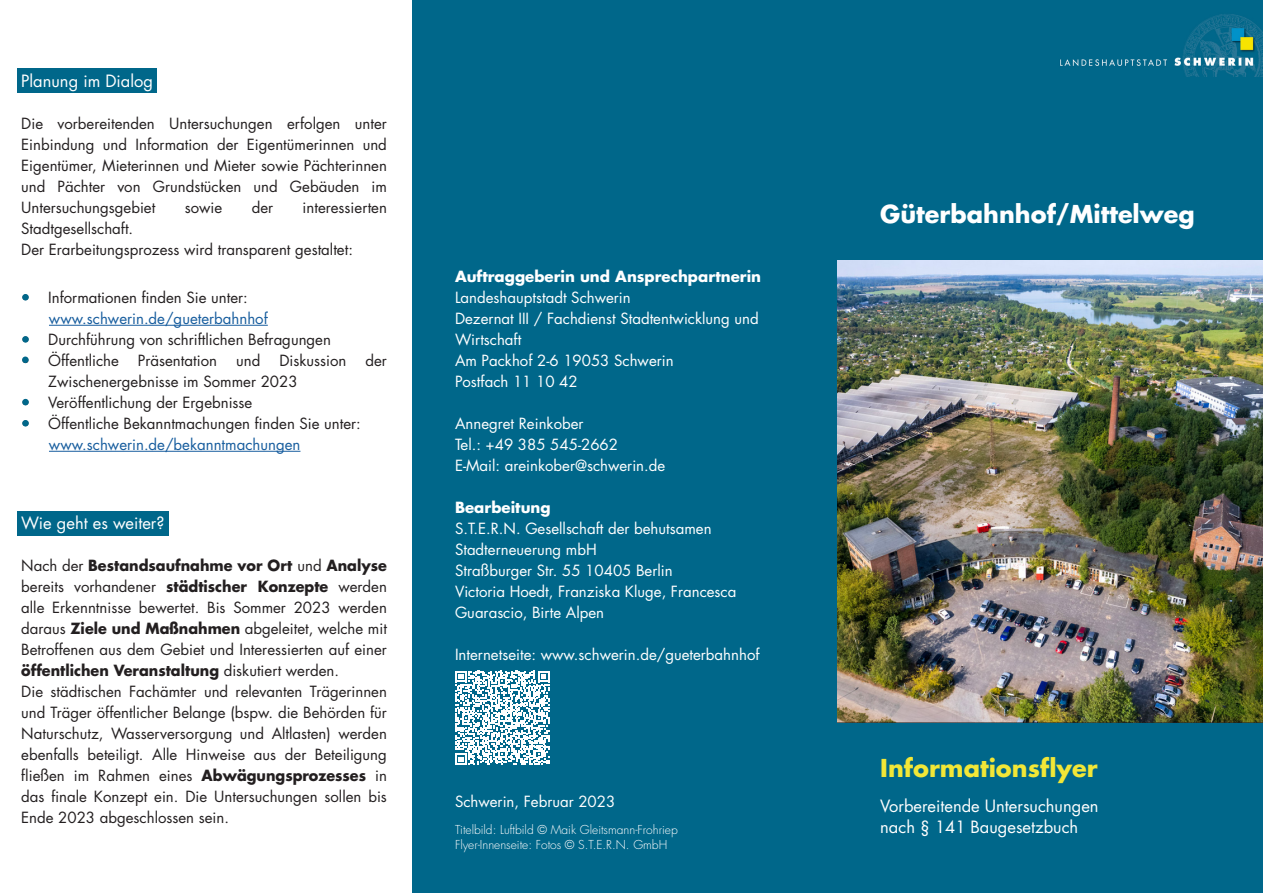
<style>
.page{position:relative;width:1263px;height:893px;background:#fff}
.page>*{position:absolute;margin:0;border:0;box-sizing:border-box;transform-origin:0 0}
.t1{font:700 24px "Futura Std";color:#fff}
.t2{font:700 24px "Futura Std";color:#f2e737}
._01_03_Umschlag_Kont{font:16.5px/21px "Futura Std";color:#fff}
._01_03_Umschlag_Kont-2{font:15px/21px "Futura Std";color:#231f20;text-align:justify}
.t3{font:15px/21px "Futura Std";color:#fff}
._02_03_Innen_Fließte{font:15px "Futura Std";color:#175d9e}
.t4{font:700 15px "Futura Std";color:#fff}
.t5{font:300 12px/15px "Futura Std";color:#fff}
.s1{font-weight:700}
</style>
<div class="page">
<div style="left:17px;top:511px;width:151px;height:25px;background:#00678a"></div>
<div style="left:17px;top:69px;width:139px;height:24px;background:#00678a"></div>
<div style="left:837px;top:0;width:426px;height:893px;background:#00678a"></div>
<div style="left:412px;top:0;width:426px;height:893px;background:#00678a"></div>
<svg style="left:455px;top:671px;width:94px;height:94px"></svg>
<img style="left:838px;top:260px;width:425px;height:462px">
<img style="left:1060px;top:14px;width:202px;height:62px">
<hr style="left:49px;top:325px;width:219px;height:1px;background:#175d9e">
<hr style="left:49px;top:451px;width:251px;height:1px;background:#175d9e">
<div style="left:22px;top:294px;width:7px;height:6px;background:#00678a;border-radius:50%"></div>
<div style="left:22px;top:336px;width:7px;height:7px;background:#00678a;border-radius:50%"></div>
<div style="left:22px;top:357px;width:7px;height:6px;background:#00678a;border-radius:50%"></div>
<div style="left:22px;top:399px;width:7px;height:6px;background:#00678a;border-radius:50%"></div>
<div style="left:22px;top:420px;width:7px;height:6px;background:#00678a;border-radius:50%"></div>
<p class="_01_03_Umschlag_Kont" style="left:21px;top:70px;width:133px">Planung im Dialog</p>
<p class="_01_03_Umschlag_Kont-2" style="left:21px;top:113px;width:367px">Die vorbereitenden Untersuchungen erfolgen unter Einbindung und Information der Eigentümerinnen und Eigentümer, Mieterinnen und Mieter sowie Pächterinnen und Pächter von Grundstücken und Gebäuden im Untersuchungsgebiet</p>
<p class="_01_03_Umschlag_Kont-2" style="left:185px;top:197px;width:39px">sowie</p>
<p class="_01_03_Umschlag_Kont-2" style="left:252px;top:197px;width:23px">der</p>
<p class="_01_03_Umschlag_Kont-2" style="left:303px;top:197px;width:86px">interessierten</p>
<p class="_01_03_Umschlag_Kont-2" style="left:21px;top:218px;width:113px">Stadtgesellschaft.</p>
<p class="_01_03_Umschlag_Kont-2" style="left:21px;top:239px;width:333px">Der Erarbeitungsprozess wird transparent gestaltet:</p>
<p class="_01_03_Umschlag_Kont-2" style="left:21px;top:287px;width:228px">• Informationen finden Sie unter:</p>
<p class="_02_03_Innen_Fließte" style="left:49px;top:309px;width:220px">www.schwerin.de/gueterbahnhof</p>
<p class="_01_03_Umschlag_Kont-2" style="left:21px;top:329px;width:311px">• Durchführung von schriftlichen Befragungen</p>
<p class="_01_03_Umschlag_Kont-2" style="left:21px;top:350px;width:99px">• Öffentliche</p>
<p class="_01_03_Umschlag_Kont-2" style="left:138px;top:350px;width:81px">Präsentation</p>
<p class="_01_03_Umschlag_Kont-2" style="left:236px;top:350px;width:26px">und</p>
<p class="_01_03_Umschlag_Kont-2" style="left:279px;top:350px;width:69px">Diskussion</p>
<p class="_01_03_Umschlag_Kont-2" style="left:365px;top:350px;width:23px">der</p>
<p class="_01_03_Umschlag_Kont-2" style="left:48px;top:371px;width:251px">Zwischenergebnisse im Sommer 2023</p>
<p class="_01_03_Umschlag_Kont-2" style="left:21px;top:392px;width:233px">• Veröffentlichung der Ergebnisse</p>
<p class="_01_03_Umschlag_Kont-2" style="left:21px;top:413px;width:341px">• Öffentliche Bekanntmachungen finden Sie unter:</p>
<p class="_02_03_Innen_Fließte" style="left:49px;top:435px;width:253px">www.schwerin.de/bekanntmachungen</p>
<p class="_01_03_Umschlag_Kont" style="left:21px;top:513px;width:145px">Wie geht es weiter?</p>
<p class="_01_03_Umschlag_Kont-2" style="left:21px;top:555px;width:367px">Nach der <span class="s1">Bestandsaufnahme vor Ort</span> und <span class="s1">Analyse </span>bereits vorhandener <span class="s1">städtischer Konzepte</span> werden alle Erkenntnisse bewertet. Bis Sommer 2023 werden daraus <span class="s1">Ziele und Maßnahmen</span> abgeleitet, welche mit Betroffenen aus dem Gebiet und Interessierten auf einer <span class="s1">öffentlichen Veranstaltung</span> diskutiert werden.</p>
<p class="_01_03_Umschlag_Kont-2" style="left:21px;top:681px;width:367px">Die städtischen Fachämter und relevanten Trägerinnen und Träger öffentlicher Belange (bspw. die Behörden für Naturschutz, Wasserversorgung und Altlasten) werden ebenfalls beteiligt. Alle Hinweise aus der Beteiligung fließen im Rahmen eines <span class="s1">Abwägungsprozesses</span> in das finale Konzept ein. Die Untersuchungen sollen bis Ende 2023 abgeschlossen sein.</p>
<p class="t4" style="left:455px;top:266px;width:308px">Auftraggeberin und Ansprechpartnerin</p>
<p class="t3" style="left:455px;top:287px;width:305px">Landeshauptstadt Schwerin<br>Dezernat III / Fachdienst Stadtentwicklung und<br>Wirtschaft<br>Am Packhof 2-6 19053 Schwerin<br>Postfach 11 10 42</p>
<p class="t3" style="left:455px;top:413px;width:212px">Annegret Reinkober<br>Tel.: +49 385 545-2662<br>E-Mail: areinkober@schwerin.de</p>
<p class="t4" style="left:455px;top:497px;width:97px">Bearbeitung</p>
<p class="t3" style="left:455px;top:518px;width:283px">S.T.E.R.N. Gesellschaft der behutsamen<br>Stadterneuerung mbH<br>Straßburger Str. 55 10405 Berlin<br>Victoria Hoedt, Franziska Kluge, Francesca<br>Guarascio, Birte Alpen</p>
<p class="t3" style="left:455px;top:644px;width:306px">Internetseite: www.schwerin.de/gueterbahnhof</p>
<p class="t3" style="left:455px;top:791px;width:162px">Schwerin, Februar 2023</p>
<p class="t5" style="left:455px;top:822px;width:224px">Titelbild: Luftbild © Maik Gleitsmann-Frohriep<br>Flyer-Innenseite: Fotos © S.T.E.R.N. GmbH</p>
<h1 class="t1" style="left:880px;top:198px;width:316px">Güterbahnhof/Mittelweg</h1>
<h1 class="t2" style="left:880px;top:752px;width:219px">Informationsflyer</h1>
<p class="_01_03_Umschlag_Kont" style="left:880px;top:795px;width:220px">Vorbereitende Untersuchungen nach § 141 Baugesetzbuch</p>
</div>
